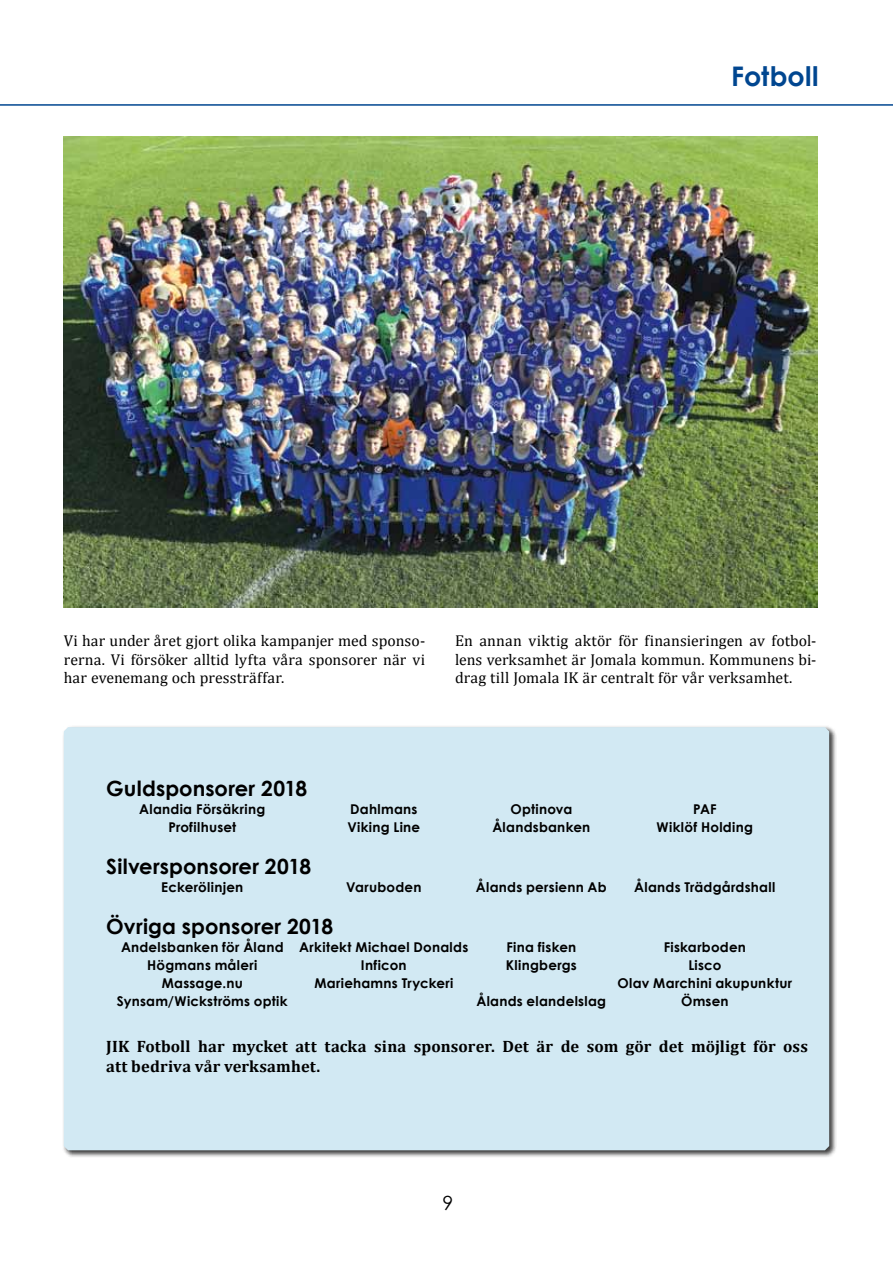
<style>
.page{position:relative;width:893px;height:1263px;background:#fff}
.page>*{position:absolute;margin:0;border:0;box-sizing:border-box;transform-origin:0 0}
.t1{font:700 27px "Century Gothic";letter-spacing:.005em;color:#004690}
.t2{font:700 21px "Century Gothic";letter-spacing:.005em;color:#000}
.t3{font:19.5px "Century Gothic";color:#000}
.t4{font:700 16.5px/19.5px "Cambria";letter-spacing:.005em;color:#000}
.t5{font:15.75px/18.8px "Cambria";letter-spacing:.005em;color:#000;text-align:justify}
.t6{font:700 13.5px "Century Gothic";letter-spacing:.02em;color:#000}
</style>
<div class="page">
<hr style="left:0;top:104px;width:893px;height:2px;background:#004690">
<div style="left:62px;top:725px;width:775px;height:433px;background:#000;opacity:.75"></div>
<div style="left:64px;top:727px;width:765px;height:423px;background:#d2e9f3"></div>
<img style="left:64px;top:136px;width:754px;height:471px">
<h1 class="t1" style="left:731px;top:56px;width:89px">Fotboll</h1>
<p class="t5" style="left:64px;top:631px;width:363px">Vi har under året gjort olika kampanjer med sponso&shy;rerna. Vi försöker alltid lyfta våra sponsorer när vi har evenemang och pressträffar.</p>
<p class="t5" style="left:455px;top:631px;width:363px">En annan viktig aktör för finansieringen av fotbol&shy;lens verksamhet är Jomala kommun. Kommunens bi&shy;drag till Jomala IK är centralt för vår verksamhet.</p>
<h2 class="t2" style="left:106px;top:772px;width:202px">Guldsponsorer 2018</h2>
<p class="t6" style="left:139px;top:799px;width:128px">Alandia Försäkring</p>
<p class="t6" style="left:350px;top:799px;width:69px">Dahlmans</p>
<p class="t6" style="left:510px;top:799px;width:63px">Optinova</p>
<p class="t6" style="left:693px;top:799px;width:25px">PAF</p>
<p class="t6" style="left:168px;top:817px;width:69px">Profilhuset</p>
<p class="t6" style="left:347px;top:817px;width:74px">Viking Line</p>
<p class="t6" style="left:492px;top:817px;width:99px">Ålandsbanken</p>
<p class="t6" style="left:657px;top:817px;width:98px">Wiklöf Holding</p>
<h2 class="t2" style="left:106px;top:850px;width:206px">Silversponsorer 2018</h2>
<p class="t6" style="left:161px;top:877px;width:84px">Eckerölinjen</p>
<p class="t6" style="left:346px;top:877px;width:77px">Varuboden</p>
<p class="t6" style="left:476px;top:877px;width:132px">Ålands persienn Ab</p>
<p class="t6" style="left:634px;top:877px;width:143px">Ålands Trädgårdshall</p>
<h2 class="t2" style="left:106px;top:910px;width:228px">Övriga sponsorer 2018</h2>
<p class="t6" style="left:121px;top:937px;width:349px">Andelsbanken för Åland Arkitekt Michael Donalds</p>
<p class="t6" style="left:506px;top:937px;width:71px">Fina fisken</p>
<p class="t6" style="left:664px;top:937px;width:84px">Fiskarboden</p>
<p class="t6" style="left:147px;top:955px;width:112px">Högmans måleri</p>
<p class="t6" style="left:361px;top:955px;width:47px">Inficon</p>
<p class="t6" style="left:506px;top:955px;width:72px">Klingbergs</p>
<p class="t6" style="left:688px;top:955px;width:34px">Lisco</p>
<p class="t6" style="left:162px;top:973px;width:83px">Massage.nu</p>
<p class="t6" style="left:314px;top:973px;width:140px">Mariehamns Tryckeri</p>
<p class="t6" style="left:617px;top:973px;width:176px">Olav Marchini akupunktur</p>
<p class="t6" style="left:117px;top:991px;width:172px">Synsam/Wickströms optik</p>
<p class="t6" style="left:476px;top:991px;width:131px">Ålands elandelslag</p>
<p class="t6" style="left:681px;top:991px;width:49px">Ömsen</p>
<p class="t4" style="left:106px;top:1036px;width:703px">JIK Fotboll har mycket att tacka sina sponsorer. Det är de som gör det möjligt för oss att bedriva vår verksamhet.</p>
<h3 class="t3" style="left:442px;top:1189px;width:12px">9</h3>
</div>
